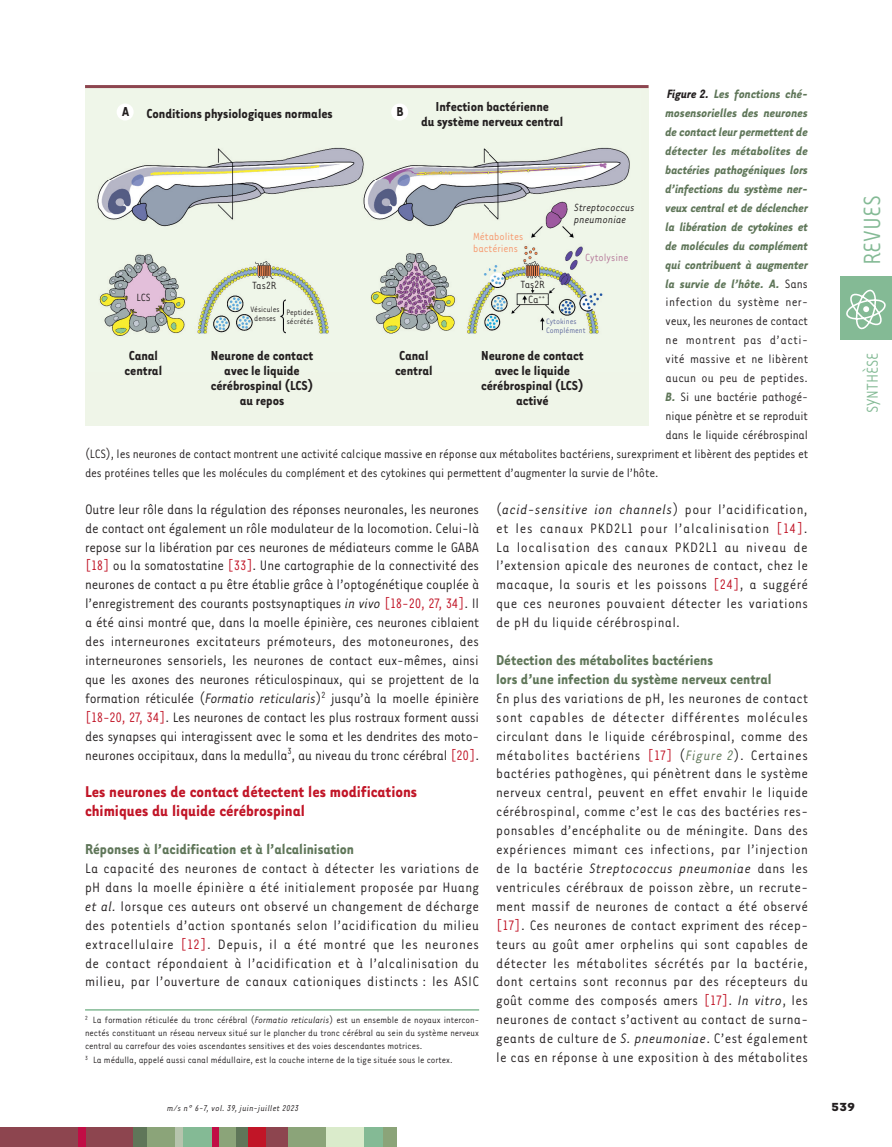
<style>
.page{position:relative;width:892px;height:1147px;background:#fff}
.page>*{position:absolute;margin:0;border:0;box-sizing:border-box;transform-origin:0 0}
.t1{font:27px "Tarzana Nar OT";color:#84ba95}
.t2{font:700 18px/18.9px "Tarzana Nar OT";color:#c11527}
.t3{font:18px "Tarzana Nar OT";color:#84ba95}
.t4{font:700 16.5px/18.9px "Tarzana Nar OT";color:#5f7659}
.t5{font:15.75px/18.9px "Tarzana Nar OT";letter-spacing:.02em;color:#231f20;text-align:justify}
.t6{font:700 15px/15px "Tarzana Nar OT";color:#231f20;text-align:center}
.t7{font:13.95px "Tarzana Nar OT";letter-spacing:-.01em;color:#231f20}
.t8{font:italic 700 13.95px "Tarzana Nar OT";letter-spacing:-.01em;color:#5f7659}
.t9{font:13.95px "Tarzana Nar OT";letter-spacing:.01em;color:#231f20}
.t10{font:13.95px "Tarzana Nar OT";letter-spacing:.02em;color:#231f20}
.t11{font:13.95px "Tarzana Nar OT";letter-spacing:.04em;color:#231f20}
.t12{font:700 13.5px "Tarzana Wide OT";color:#231f20}
.t13{font:italic 12px/12px "Tarzana Nar OT";color:#231f20}
.t14{font:12px/12px "Tarzana Nar OT";color:#f7966b}
.t15{font:12px/15px "Tarzana Nar OT";color:#231f20;text-align:center}
.t16{font:12px "Tarzana Nar OT";color:#b5799a}
.t17{font:10.5px/12.6px "Tarzana Nar OT";color:#231f20;text-align:justify}
.t18{font:italic 9.75px "Tarzana Nar OT";letter-spacing:.025em;color:#231f20}
.t19{font:9px/9px "Tarzana Nar OT";color:#231f20;text-align:center}
.t20{font:9px/9px "Tarzana Nar OT";color:#5e689e}
.s1{color:#231f20}
.s2{font-weight:400;font-style:normal;color:#231f20}
.s3{font-weight:700;font-style:italic;color:#5f7659}
.s4{font-style:italic}
.s5{color:#c11527}
.s6{font-style:italic;color:#5f7659}
</style>
<div class="page">
<div style="left:0;top:1127px;width:134px;height:20px;background:#8d454f"></div>
<div style="left:235px;top:1127px;width:13px;height:20px;background:#5f7659"></div>
<div style="left:78px;top:1127px;width:7px;height:20px;background:#c10d45"></div>
<div style="left:133px;top:1127px;width:22px;height:20px;background:#5f7659"></div>
<div style="left:147px;top:1127px;width:29px;height:20px;background:#8ba479"></div>
<div style="left:175px;top:1127px;width:9px;height:20px;background:#b6c4ad"></div>
<div style="left:183px;top:1127px;width:30px;height:20px;background:#84ba95"></div>
<div style="left:217px;top:1127px;width:19px;height:20px;background:#8ba479"></div>
<div style="left:213px;top:1127px;width:6px;height:20px;background:#c10d45"></div>
<div style="left:248px;top:1127px;width:27px;height:20px;background:#c11527"></div>
<div style="left:287px;top:1127px;width:39px;height:20px;background:#8ba479"></div>
<div style="left:267px;top:1127px;width:21px;height:20px;background:#8d454f"></div>
<div style="left:326px;top:1127px;width:38px;height:20px;background:#daebcb"></div>
<div style="left:364px;top:1127px;width:20px;height:20px;background:#84ba95"></div>
<div style="left:383px;top:1127px;width:14px;height:20px;background:#8ba479"></div>
<div style="left:840px;top:276px;width:52px;height:64px;background:#84ba95"></div>
<svg style="left:846px;top:290px;width:40px;height:39px"></svg>
<div style="left:85px;top:85px;width:563px;height:341px;background:#eff5e8"></div>
<img style="left:85px;top:88px;width:555px;height:248px">
<div style="left:117px;top:103px;width:17px;height:17px;background:#fff;border-radius:50%"></div>
<div style="left:391px;top:103px;width:17px;height:17px;background:#fff;border-radius:50%"></div>
<hr style="left:85px;top:85px;width:563px;height:3px;background:#8d454f">
<hr style="left:85px;top:1009px;width:394px;height:1px;background:#84ba95">
<p class="t8" style="left:667px;top:86px;width:142px"><span class="s1">Figure 2.</span> Les fonctions ché-</p>
<p class="t8" style="left:665px;top:104px;width:144px">mosensorielles des neurones</p>
<p class="t8" style="left:665px;top:123px;width:144px">de contact leur permettent de</p>
<p class="t8" style="left:665px;top:142px;width:144px">détecter les métabolites de</p>
<p class="t8" style="left:665px;top:161px;width:144px">bactéries pathogéniques lors</p>
<p class="t8" style="left:665px;top:180px;width:144px">d’infections du système ner-</p>
<p class="t8" style="left:665px;top:199px;width:144px">veux central et de déclencher</p>
<p class="t8" style="left:665px;top:218px;width:144px">la libération de cytokines et</p>
<p class="t8" style="left:665px;top:237px;width:144px">de molécules du complément</p>
<p class="t8" style="left:665px;top:256px;width:144px">qui contribuent à augmenter</p>
<p class="t8" style="left:665px;top:275px;width:144px">la survie de l’hôte. A. <span class="s2">Sans</span></p>
<p class="t10" style="left:665px;top:294px;width:144px">infection du système ner-</p>
<p class="t7" style="left:665px;top:313px;width:144px">veux, les neurones de contact</p>
<p class="t11" style="left:665px;top:332px;width:144px">ne montrent pas d’acti-</p>
<p class="t9" style="left:665px;top:350px;width:144px">vité massive et ne libèrent</p>
<p class="t9" style="left:665px;top:369px;width:144px">aucun ou peu de peptides.</p>
<p class="t7" style="left:665px;top:388px;width:144px"><span class="s3">B.</span> Si une bactérie pathogé-</p>
<p class="t7" style="left:665px;top:407px;width:144px">nique pénètre et se reproduit</p>
<p class="t7" style="left:665px;top:426px;width:144px">dans le liquide cérébrospinal</p>
<p class="t7" style="left:85px;top:445px;width:724px">(LCS), les neurones de contact montrent une activité calcique massive en réponse aux métabolites bactériens, surexpriment et libèrent des peptides et</p>
<p class="t7" style="left:85px;top:464px;width:575px">des protéines telles que les molécules du complément et des cytokines qui permettent d’augmenter la survie de l’hôte.</p>
<p class="t5" style="left:496px;top:499px;width:313px">(<span class="s4">acid-sensitive ion channels</span>) pour l’acidification, et les canaux PKD2L1 pour l’alcalinisation <span class="s5">[14]</span>.<br>La localisation des canaux PKD2L1 au niveau de l’extension apicale des neurones de contact, chez le macaque, la souris et les poissons <span class="s5">[24]</span>, a suggéré que ces neurones pouvaient détecter les variations de pH du liquide cérébrospinal.</p>
<p class="t4" style="left:496px;top:650px;width:277px">Détection des métabolites bactériens<br>lors d’une infection du système nerveux central</p>
<p class="t5" style="left:496px;top:688px;width:313px">En plus des variations de pH, les neurones de contact sont capables de détecter différentes molécules circulant dans le liquide cérébrospinal, comme des métabolites bactériens <span class="s5">[17]</span> (<span class="s6">Figure 2</span>). Certaines bactéries pathogènes, qui pénètrent dans le système nerveux central, peuvent en effet envahir le liquide cérébrospinal, comme c’est le cas des bactéries res&shy;ponsables d’encéphalite ou de méningite. Dans des expériences mimant ces infections, par l’injection de la bactérie <span class="s4">Streptococcus pneumoniae</span> dans les ventricules cérébraux de poisson zèbre, un recrute&shy;ment massif de neurones de contact a été observé <span class="s5">[17]</span>. Ces neurones de contact expriment des récep&shy;teurs au goût amer orphelins qui sont capables de détecter les métabolites sécrétés par la bactérie, dont certains sont reconnus par des récepteurs du goût comme des composés amers <span class="s5">[17]</span>. <span class="s4">In vitro</span>, les neurones de contact s’activent au contact de surna&shy;geants de culture de <span class="s4">S. pneumoniae</span>. C’est également le cas en réponse à une exposition à des métabolites</p>
<p class="t6" style="left:122px;top:105px;width:212px">A Conditions physiologiques normales</p>
<p class="t6" style="left:397px;top:103px;width:9px">B</p>
<p class="t6" style="left:421px;top:98px;width:144px">Infection bactérienne<br>du système nerveux central</p>
<p class="t13" style="left:574px;top:201px;width:62px">Streptococcus pneumoniae</p>
<p class="t14" style="left:473px;top:230px;width:52px">Métabolites bactériens</p>
<p class="t16" style="left:585px;top:250px;width:45px">Cytolysine</p>
<p class="t15" style="left:521px;top:276px;width:26px">Tas2R<br>Ca<sup>++</sup></p>
<p class="t15" style="left:252px;top:278px;width:25px">Tas2R</p>
<p class="t19" style="left:251px;top:305px;width:31px">Vésicules denses</p>
<p class="t19" style="left:286px;top:307px;width:29px;text-align:left">Peptides sécrétés</p>
<p class="t15" style="left:137px;top:289px;width:16px">LCS</p>
<p class="t20" style="left:546px;top:316px;width:41px">Cytokines<br>Complément</p>
<p class="t6" style="left:125px;top:347px;width:39px;text-align:left">Canal central</p>
<p class="t6" style="left:211px;top:347px;width:104px">Neurone de contact avec le liquide cérébrospinal (LCS) au repos</p>
<p class="t6" style="left:395px;top:347px;width:39px;text-align:left">Canal central</p>
<p class="t6" style="left:481px;top:347px;width:104px">Neurone de contact avec le liquide cérébrospinal (LCS) activé</p>
<p class="t5" style="left:85px;top:499px;width:396px">Outre leur rôle dans la régulation des réponses neuronales, les neurones de contact ont également un rôle modulateur de la locomotion. Celui-là repose sur la libération par ces neurones de médiateurs comme le GABA <span class="s5">[18]</span> ou la somatostatine <span class="s5">[33]</span>. Une cartographie de la connectivité des neurones de contact a pu être établie grâce à l’optogénétique couplée à l’enregistrement des courants postsynaptiques <span class="s4">in vivo</span> <span class="s5">[18-20, 27, 34]</span>. Il a été ainsi montré que, dans la moelle épinière, ces neurones ciblaient des interneurones excitateurs prémoteurs, des motoneurones, des interneurones sensoriels, les neurones de contact eux-mêmes, ainsi que les axones des neurones réticulospinaux, qui se projettent de la formation réticulée (<span class="s4">Formatio reticularis</span>)<sup>2</sup> jusqu’à la moelle épinière <span class="s5">[18-20, 27, 34]</span>. Les neurones de contact les plus rostraux forment aussi des synapses qui interagissent avec le soma et les dendrites des moto&shy;neurones occipitaux, dans la medulla<sup>3</sup>, au niveau du tronc cérébral <span class="s5">[20]</span>.</p>
<p class="t2" style="left:85px;top:781px;width:334px">Les neurones de contact détectent les modifications chimiques du liquide cérébrospinal</p>
<p class="t4" style="left:85px;top:839px;width:270px">Réponses à l’acidification et à l’alcalinisation</p>
<p class="t5" style="left:85px;top:858px;width:396px">La capacité des neurones de contact à détecter les variations de pH dans la moelle épinière a été initialement proposée par Huang <span class="s4">et al.</span> lorsque ces auteurs ont observé un changement de décharge des potentiels d’action spontanés selon l’acidification du milieu extracellulaire <span class="s5">[12]</span>. Depuis, il a été montré que les neurones de contact répondaient à l’acidification et à l’alcalinisation du milieu, par l’ouverture de canaux cationiques distincts : les ASIC</p>
<p class="t17" style="left:85px;top:1013px;width:396px"><sup>2</sup> La formation réticulée du tronc cérébral (<span class="s4">Formatio reticularis</span>) est un ensemble de noyaux intercon&shy;nectés constituant un réseau nerveux situé sur le plancher du tronc cérébral au sein du système nerveux central au carrefour des voies ascendantes sensitives et des voies descendantes motrices.</p>
<p class="t17" style="left:85px;top:1053px;width:369px"><sup>3</sup> La médulla, appelé aussi canal médullaire, est la couche interne de la tige située sous le cortex.</p>
<h1 class="t1" style="left:855px;top:265px;width:71px;rotate:-90deg">REVUES</h1>
<p class="t3" style="left:861px;top:413px;width:62px;rotate:-90deg">SYNTHÈSE</p>
<p class="t18" style="left:167px;top:1102px;width:133px">m/s n° 6-7, vol. 39, juin-juillet 2023</p>
<p class="t12" style="left:831px;top:1098px;width:26px">539</p>
</div>
